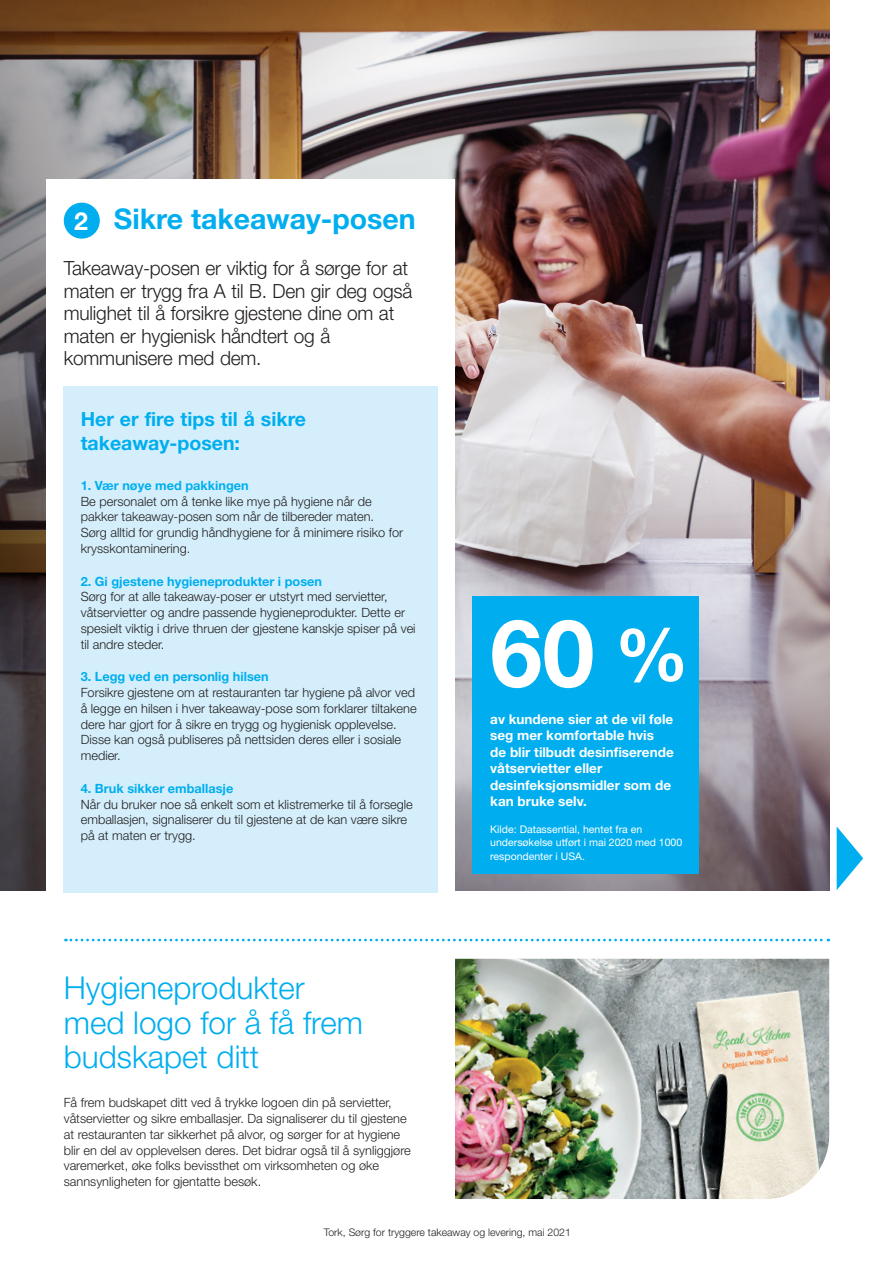
<style>
.page{position:relative;width:893px;height:1263px;background:#fff}
.page>*{position:absolute;margin:0;border:0;box-sizing:border-box;transform-origin:0 0}
.Body_9_5{font:700 93.75px "Helvetica Neue LT Std";color:#fff}
.Body_9_5-2{font:300 31.5px/34.5px "Helvetica Neue LT Std";color:#00aeef}
.leavel_2_heading{font:700 28.5px "Helvetica Neue LT Std";color:#00aeef}
.leavel_2_heading-2{font:700 24.9px "Helvetica Neue LT Std";color:#fff}
.Preamble{font:300 19.5px/22.5px "Helvetica Neue LT Std";letter-spacing:-.01em;color:#231f20}
.Preamble-2{font:700 19.5px/24px "Helvetica Neue LT Std";color:#00aeef}
.Body_9_5-3{font:700 13.5px/16.5px "Helvetica Neue LT Std";color:#fff}
.Body_9_5-4{font:300 12.75px/15.8px "Helvetica Neue LT Std";color:#231f20}
.Body_9_5-5{font:700 12.75px "Helvetica Neue LT Std";color:#00aeef}
.Body_9_5-6{font:10.5px/13.5px "Helvetica Neue LT Std";color:#fff}
.Body_9_5-7{font:300 10.5px "Helvetica Neue LT Std";color:#231f20}
.s1{font-size:73.5px}
</style>
<div class="page">
<img style="left:0;top:0;width:829px;height:890px">
<div style="left:47px;top:179px;width:408px;height:714px;background:#fff"></div>
<img style="left:455px;top:959px;width:374px;height:240px">
<div style="left:64px;top:387px;width:374px;height:506px;background:#d4effb"></div>
<svg style="left:65px;top:939px;width:764px;height:2px"></svg>
<svg style="left:837px;top:827px;width:26px;height:63px"></svg>
<div style="left:64px;top:203px;width:36px;height:36px;background:#00aeef;border-radius:50%"></div>
<div style="left:472px;top:596px;width:227px;height:278px;background:#00aeef"></div>
<p class="leavel_2_heading" style="left:114px;top:201px;width:303px">Sikre takeaway-posen</p>
<p class="Preamble" style="left:64px;top:257px;width:350px">Takeaway-posen er viktig for å sørge for at maten er trygg fra A til B. Den gir deg også mulighet til å forsikre gjestene dine om at maten er hygienisk håndtert og å kommunisere med dem.</p>
<p class="leavel_2_heading-2" style="left:74px;top:205px;width:15px">2</p>
<p class="Preamble-2" style="left:81px;top:407px;width:227px">Her er fire tips til å sikre takeaway-posen:</p>
<p class="Body_9_5-5" style="left:81px;top:477px;width:169px">1. Vær nøye med pakkingen</p>
<p class="Body_9_5-4" style="left:81px;top:493px;width:324px">Be personalet om å tenke like mye på hygiene når de pakker takeaway-posen som når de tilbereder maten.<br>Sørg alltid for grundig håndhygiene for å minimere risiko for krysskontaminering.</p>
<p class="Body_9_5-5" style="left:81px;top:573px;width:243px">2. Gi gjestene hygieneprodukter i posen</p>
<p class="Body_9_5-4" style="left:81px;top:589px;width:336px">Sørg for at alle takeaway-poser er utstyrt med servietter, våtservietter og andre passende hygieneprodukter. Dette er spesielt viktig i drive thruen der gjestene kanskje spiser på vei til andre steder.</p>
<p class="Body_9_5-5" style="left:81px;top:669px;width:189px">3. Legg ved en personlig hilsen</p>
<p class="Body_9_5-4" style="left:81px;top:684px;width:337px">Forsikre gjestene om at restauranten tar hygiene på alvor ved å legge en hilsen i hver takeaway-pose som forklarer tiltakene dere har gjort for å sikre en trygg og hygienisk opplevelse.<br>Disse kan også publiseres på nettsiden deres eller i sosiale medier.</p>
<p class="Body_9_5-5" style="left:81px;top:780px;width:154px">4. Bruk sikker emballasje</p>
<p class="Body_9_5-4" style="left:81px;top:796px;width:334px">Når du bruker noe så enkelt som et klistremerke til å forsegle emballasjen, signaliserer du til gjestene at de kan være sikre på at maten er trygg.</p>
<p class="Body_9_5-2" style="left:64px;top:970px;width:301px">Hygieneprodukter med logo for å få frem budskapet ditt</p>
<p class="Body_9_5-4" style="left:64px;top:1095px;width:348px">Få frem budskapet ditt ved å trykke logoen din på servietter, våtservietter og sikre emballasjer. Da signaliserer du til gjestene at restauranten tar sikkerhet på alvor, og sørger for at hygiene blir en del av opplevelsen deres. Det bidrar også til å synliggjøre varemerket, øke folks bevissthet om virksomheten og øke sannsynligheten for gjentatte besøk.</p>
<p class="Body_9_5" style="left:490px;top:595px;width:200px">60 <span class="s1">%</span></p>
<p class="Body_9_5-3" style="left:490px;top:710px;width:185px">av kundene sier at de vil føle seg mer komfortable hvis<br>de blir tilbudt desinfiserende våtservietter eller desinfeksjonsmidler som de kan bruke selv.</p>
<p class="Body_9_5-6" style="left:490px;top:822px;width:194px">Kilde: Datassential, hentet fra en undersøkelse utført i mai 2020 med 1000 respondenter i USA.</p>
<p class="Body_9_5-7" style="left:324px;top:1225px;width:249px">Tork, Sørg for tryggere takeaway og levering, mai 2021</p>
</div>
